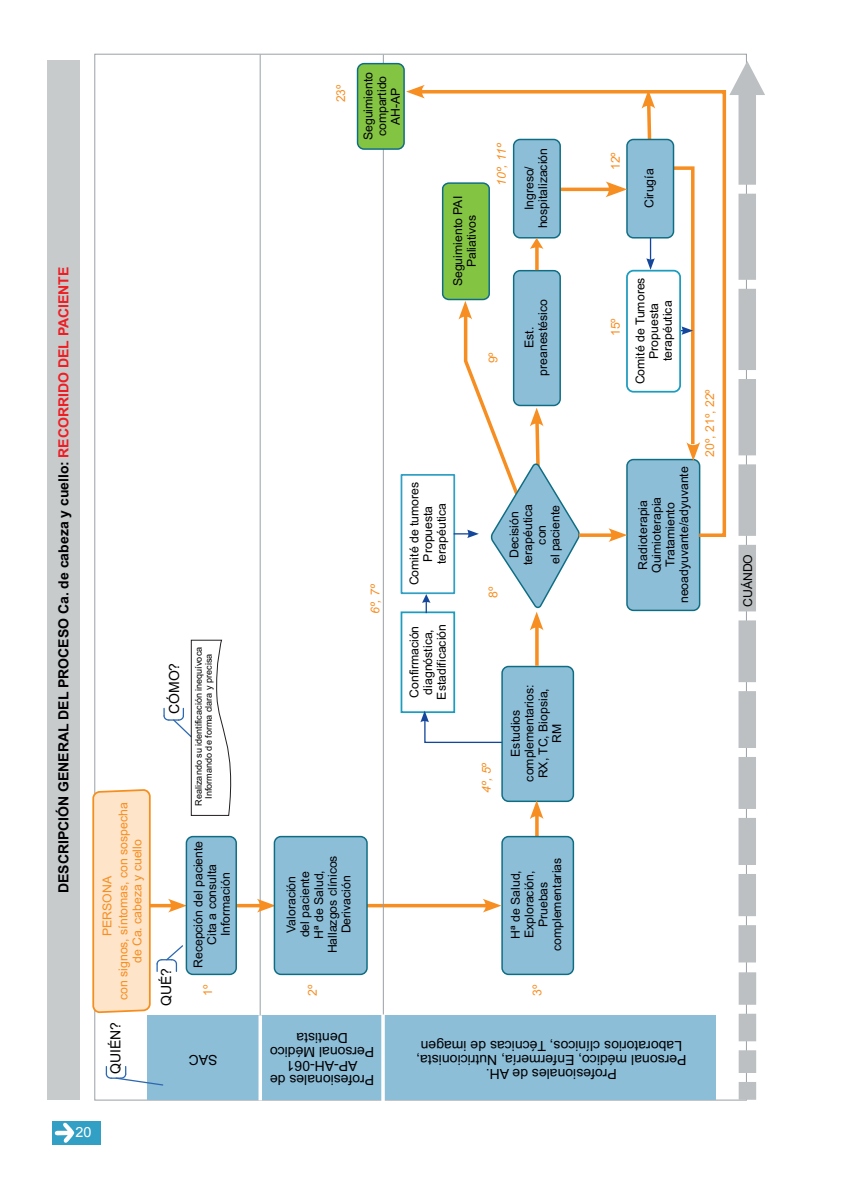
<style>
.page{position:relative;width:844px;height:1191px;background:#fff}
.page>*{position:absolute;margin:0;border:0;box-sizing:border-box;transform-origin:0 0}
.t1{font:14px/14px "Arial";color:#000002;text-align:center}
.t2{font:700 14px "Arial";color:#000002}
.TITULOS_TEXTO{font:14px "Arial";color:#fff}
.t3{font:12.25px/13.7px "Arial";color:#000002;text-align:center}
.t4{font:12.25px/16.3px "Arial";color:#f68e21}
.t5{font:italic 12.25px "Arial";letter-spacing:-.005em;color:#f68e21}
.t6{font:9.1px/10.2px "Arial";color:#000002;text-align:center}
.s1{color:#ee1d23}
</style>
<div class="page">
<div style="left:52px;top:1121px;width:48px;height:23px;background:#32a0c4"></div>
<svg style="left:55px;top:1122px;width:19px;height:21px"></svg>
<div style="left:502px;top:666px;width:71px;height:135px;background:#8dbed8;border-radius:7px"></div>
<div style="left:501px;top:666px;width:73px;height:136px;border:1px solid #0f6d83;border-radius:7px"></div>
<div style="left:626px;top:459px;width:73px;height:151px;background:#8dbed8;border-radius:7px"></div>
<div style="left:626px;top:459px;width:74px;height:152px;border:1px solid #0f6d83;border-radius:7px"></div>
<svg style="left:424px;top:90px;width:303px;height:449px"></svg>
<svg style="left:605px;top:181px;width:22px;height:16px"></svg>
<hr style="left:260px;top:55px;width:1px;height:961px;background:#99a0a4">
<hr style="left:535px;top:810px;width:3px;height:44px;background:#f68e21">
<hr style="left:366px;top:904px;width:121px;height:3px;background:#f68e21">
<svg style="left:257px;top:899px;width:16px;height:13px"></svg>
<svg style="left:529px;top:800px;width:14px;height:19px"></svg>
<svg style="left:608px;top:528px;width:19px;height:14px"></svg>
<hr style="left:535px;top:621px;width:3px;height:45px;background:#f68e21">
<svg style="left:406px;top:85px;width:18px;height:13px"></svg>
<hr style="left:535px;top:243px;width:3px;height:27px;background:#f68e21">
<svg style="left:529px;top:238px;width:14px;height:11px"></svg>
<hr style="left:383px;top:55px;width:1px;height:961px;background:#99a0a4">
<hr style="left:225px;top:904px;width:36px;height:3px;background:#f68e21">
<div style="left:47px;top:61px;width:33px;height:1039px;background:#c7cbcc"></div>
<div style="left:147px;top:1015px;width:568px;height:85px;background:#8dbed8"></div>
<svg style="left:258px;top:1015px;width:4px;height:85px"></svg>
<div style="left:400px;top:611px;width:55px;height:102px;border:2px solid #1c9cbe"></div>
<div style="left:400px;top:474px;width:55px;height:120px;border:2px solid #32a0c4"></div>
<div style="left:738px;top:94px;width:17px;height:91px;border:2px solid #bcc0c2"></div>
<svg style="left:741px;top:197px;width:11px;height:80px"></svg>
<div style="left:738px;top:194px;width:17px;height:86px;border:2px solid #bcc0c2"></div>
<svg style="left:741px;top:292px;width:11px;height:75px"></svg>
<div style="left:738px;top:289px;width:17px;height:81px;border:2px solid #bcc0c2"></div>
<svg style="left:741px;top:382px;width:11px;height:70px"></svg>
<div style="left:738px;top:379px;width:17px;height:76px;border:2px solid #bcc0c2"></div>
<svg style="left:741px;top:467px;width:11px;height:66px"></svg>
<div style="left:738px;top:464px;width:17px;height:72px;border:2px solid #bcc0c2"></div>
<svg style="left:741px;top:548px;width:11px;height:60px"></svg>
<div style="left:738px;top:545px;width:17px;height:66px;border:2px solid #bcc0c2"></div>
<svg style="left:741px;top:623px;width:11px;height:56px"></svg>
<div style="left:738px;top:620px;width:17px;height:62px;border:2px solid #bcc0c2"></div>
<svg style="left:741px;top:694px;width:11px;height:51px"></svg>
<div style="left:738px;top:691px;width:17px;height:57px;border:2px solid #bcc0c2"></div>
<svg style="left:741px;top:760px;width:11px;height:46px"></svg>
<div style="left:738px;top:757px;width:17px;height:52px;border:2px solid #bcc0c2"></div>
<svg style="left:741px;top:821px;width:11px;height:41px"></svg>
<div style="left:738px;top:818px;width:17px;height:47px;border:2px solid #bcc0c2"></div>
<svg style="left:741px;top:877px;width:11px;height:36px"></svg>
<div style="left:738px;top:874px;width:17px;height:42px;border:2px solid #bcc0c2"></div>
<svg style="left:741px;top:928px;width:11px;height:31px"></svg>
<div style="left:738px;top:925px;width:17px;height:37px;border:2px solid #bcc0c2"></div>
<svg style="left:741px;top:975px;width:12px;height:27px"></svg>
<div style="left:738px;top:972px;width:18px;height:33px;border:2px solid #bcc0c2"></div>
<svg style="left:741px;top:1016px;width:12px;height:22px"></svg>
<div style="left:738px;top:1013px;width:18px;height:28px;border:2px solid #bcc0c2"></div>
<svg style="left:741px;top:1053px;width:12px;height:17px"></svg>
<div style="left:738px;top:1050px;width:18px;height:23px;border:2px solid #bcc0c2"></div>
<div style="left:739px;top:1083px;width:16px;height:16px;background:#bcc0c2"></div>
<div style="left:738px;top:1082px;width:18px;height:17px;border:2px solid #bcc0c2"></div>
<svg style="left:729px;top:59px;width:36px;height:125px"></svg>
<svg style="left:420px;top:710px;width:83px;height:34px"></svg>
<svg style="left:664px;top:165px;width:35px;height:296px"></svg>
<hr style="left:649px;top:238px;width:2px;height:22px;background:#14469b">
<svg style="left:646px;top:258px;width:8px;height:12px"></svg>
<svg style="left:453px;top:301px;width:128px;height:329px"></svg>
<svg style="left:422px;top:594px;width:8px;height:19px"></svg>
<div style="left:502px;top:836px;width:71px;height:138px;background:#8dbed8;border-radius:7px"></div>
<div style="left:501px;top:836px;width:73px;height:139px;border:1px solid #0f6d83;border-radius:7px"></div>
<div style="left:274px;top:836px;width:93px;height:138px;background:#8dbed8;border-radius:7px"></div>
<div style="left:273px;top:836px;width:94px;height:139px;border:1px solid #0f6d83;border-radius:7px"></div>
<hr style="left:381px;top:1014px;width:3px;height:87px;background:#fff">
<svg style="left:482px;top:899px;width:19px;height:13px"></svg>
<svg style="left:105px;top:1066px;width:59px;height:20px"></svg>
<svg style="left:578px;top:533px;width:39px;height:4px"></svg>
<div style="left:357px;top:64px;width:47px;height:85px;background:#84c443;border-radius:7px"></div>
<div style="left:356px;top:63px;width:48px;height:87px;border:1px solid #0f6d83;border-radius:7px"></div>
<div style="left:626px;top:270px;width:54px;height:123px;border:2px solid #1c9cbe;border-radius:7px"></div>
<svg style="left:92px;top:639px;width:144px;height:375px"></svg>
<p class="t2" style="left:54px;top:893px;width:628px;rotate:-90deg">DESCRIPCIÓN GENERAL DEL PROCESO Ca. de cabeza y cuello: <span class="s1">RECORRIDO DEL PACIENTE</span></p>
<p class="t4" style="left:99px;top:1000px;width:199px;text-indent:64px;rotate:-90deg">PERSONA<br>con signos, síntomas, con sospecha</p>
<p class="t4" style="left:129px;top:963px;width:125px;rotate:-90deg">de Ca. cabeza y cuello</p>
<p class="t1" style="left:109px;top:1074px;width:54px;rotate:-90deg">QUIÉN?</p>
<p class="t1" style="left:167px;top:714px;width:53px;rotate:-90deg">CÓMO?</p>
<p class="t6" style="left:193px;top:806px;width:160px;rotate:-90deg">Realizando su identificación inequívoca<br>Informando de forma clara y precisa</p>
<p class="t1" style="left:159px;top:1006px;width:40px;rotate:-90deg">QUÉ?</p>
<p class="t3" style="left:191px;top:968px;width:129px;rotate:-90deg">Recepción del paciente<br>Cita a consulta<br>Información</p>
<p class="t4" style="left:199px;top:996px;width:13px;rotate:-90deg">1º</p>
<p class="t1" style="left:217px;top:1067px;width:30px;rotate:-180deg">SAC</p>
<p class="TITULOS_TEXTO" style="left:76px;top:1122px;width:18px">20</p>
<p class="t4" style="left:332px;top:102px;width:19px;rotate:-90deg">23º</p>
<p class="t3" style="left:361px;top:140px;width:70px;rotate:-90deg">Seguimiento compartido<br>AH-AP</p>
<p class="t3" style="left:451px;top:286px;width:92px;rotate:-90deg">Seguimiento PAI<br>Paliativos</p>
<p class="t5" style="left:493px;top:186px;width:44px;rotate:-90deg">10º, 11º</p>
<p class="t4" style="left:485px;top:363px;width:13px;rotate:-90deg">9º</p>
<p class="t3" style="left:522px;top:228px;width:82px;rotate:-90deg">Ingreso/ hospitalización</p>
<p class="t3" style="left:522px;top:376px;width:78px;rotate:-90deg">Est. preanestésico</p>
<p class="t3" style="left:407px;top:585px;width:105px;rotate:-90deg">Comité de tumores<br>Propuesta terapéutica</p>
<p class="t5" style="left:367px;top:614px;width:31px;rotate:-90deg">6º, 7º</p>
<p class="t4" style="left:484px;top:598px;width:13px;rotate:-90deg">8º</p>
<p class="t3" style="left:407px;top:699px;width:77px;rotate:-90deg">Confirmación diagnóstica,<br>Estadificación</p>
<p class="t5" style="left:478px;top:792px;width:31px;rotate:-90deg">4º, 5º</p>
<p class="t3" style="left:507px;top:565px;width:62px;rotate:-90deg">Decisión terapéutica con<br>el paciente</p>
<p class="t3" style="left:508px;top:781px;width:98px;rotate:-90deg">Estudios complementarios:<br>RX, TC, Biopsia,<br>RM</p>
<p class="t4" style="left:607px;top:170px;width:20px;rotate:-90deg">12º</p>
<p class="t3" style="left:642px;top:208px;width:41px;rotate:-90deg">Cirugía</p>
<p class="t4" style="left:607px;top:336px;width:20px;rotate:-90deg">15º</p>
<p class="t3" style="left:633px;top:384px;width:108px;rotate:-90deg">Comité de Tumores<br>Propuesta terapéutica</p>
<p class="t3" style="left:635px;top:603px;width:138px;rotate:-90deg">Radioterapia<br>Quimioterapia<br>Tratamiento neoadyuvante/adyuvante</p>
<p class="t4" style="left:701px;top:457px;width:69px;rotate:-90deg">20º, 21º, 22º</p>
<p class="t3" style="left:740px;top:607px;width:55px;rotate:-90deg">CUÁNDO</p>
<p class="t3" style="left:284px;top:953px;width:100px;rotate:-90deg">Valoración<br>del paciente<br>Hª de Salud,<br>Hallazgos clínicos<br>Derivación</p>
<p class="t4" style="left:304px;top:996px;width:13px;rotate:-90deg">2º</p>
<p class="t1" style="left:374px;top:1087px;width:106px;rotate:-180deg">Profesionales de<br>AP-AH-061<br>Personal Médico<br>Dentista</p>
<p class="t3" style="left:508px;top:951px;width:95px;rotate:-90deg">Hª de Salud,<br>Exploración,<br>Pruebas complementarias</p>
<p class="t4" style="left:529px;top:996px;width:13px;rotate:-90deg">3º</p>
<p class="t1" style="left:686px;top:1081px;width:271px;rotate:-180deg">Profesionales de AH.<br>Personal médico, Enfermería, Nutricionista,<br>Laboratorios clínicos, Técnicas de imagen</p>
</div>
